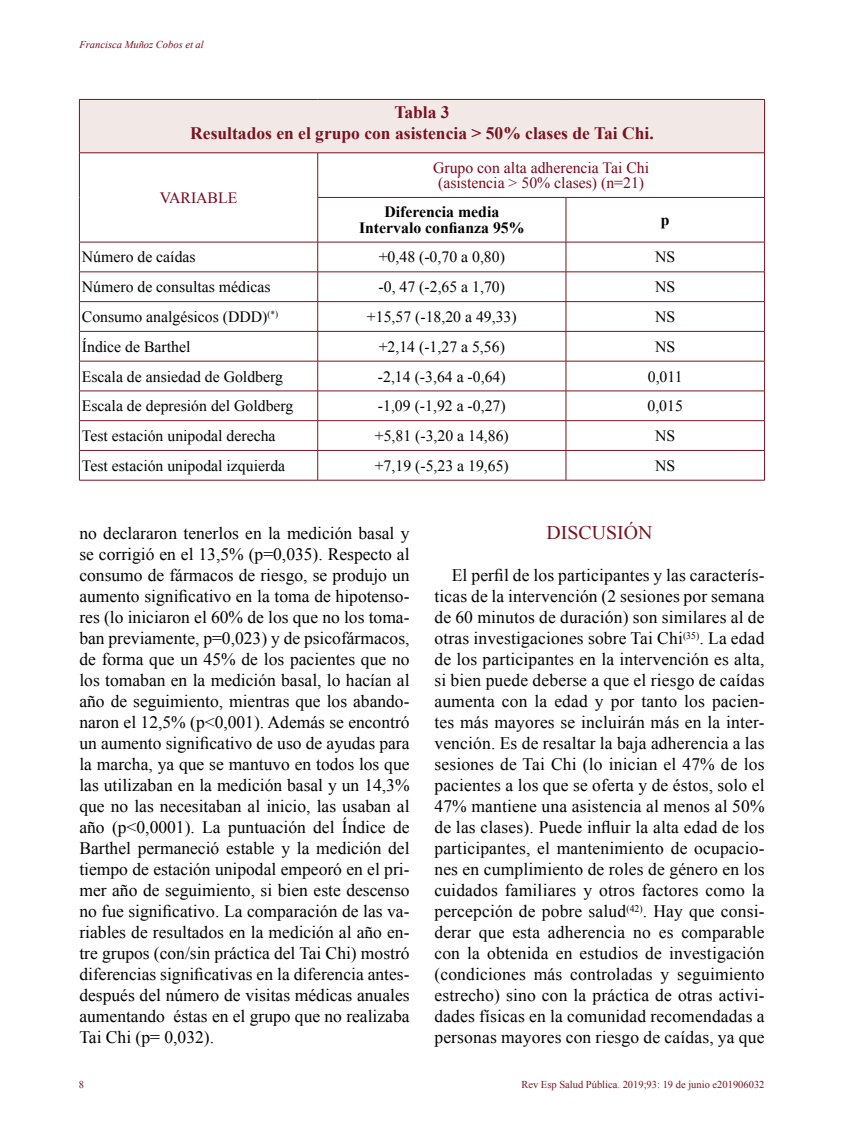
<style>
.page{position:relative;width:844px;height:1141px;background:#fff}
.page>*{position:absolute;margin:0;border:0;box-sizing:border-box;transform-origin:0 0}
.t1{font:19.25px "Times New Roman";color:#7a1220}
.t2{font:17.5px/21px "Times New Roman";letter-spacing:.005em;color:#000;text-align:justify}
.t3{font:700 17.5px/21px "Times New Roman";color:#7a1220;text-align:center}
.t4{font:15.75px "Times New Roman";color:#000}
.t5{font:15.75px/15.8px "Times New Roman";color:#7a071e;text-align:center}
.t6{font:700 15.75px/15.8px "Times New Roman";color:#000;text-align:center}
.t7{font:10.5px "Times New Roman";color:#7a1220}
.t8{font:italic 10.5px "Times New Roman";color:#7a071e}
</style>
<div class="page">
<div style="left:79px;top:99px;width:685px;height:54px;background:#f2e9e6"></div>
<hr style="left:79px;top:100px;width:1px;height:53px;background:#7a1220">
<hr style="left:764px;top:100px;width:1px;height:53px;background:#7a1220">
<hr style="left:79px;top:99px;width:238px;height:1px;background:#7a1220">
<hr style="left:317px;top:99px;width:249px;height:1px;background:#7a1220">
<hr style="left:566px;top:99px;width:198px;height:1px;background:#7a1220">
<hr style="left:79px;top:153px;width:1px;height:44px;background:#7a1220">
<hr style="left:79px;top:197px;width:1px;height:45px;background:#7a1220">
<hr style="left:79px;top:152px;width:238px;height:1px;background:#7a1220">
<hr style="left:317px;top:153px;width:1px;height:44px;background:#7a1220">
<hr style="left:317px;top:198px;width:1px;height:44px;background:#7a1220">
<hr style="left:317px;top:152px;width:249px;height:1px;background:#7a1220">
<hr style="left:566px;top:152px;width:198px;height:1px;background:#7a1220">
<hr style="left:764px;top:153px;width:1px;height:44px;background:#7a1220">
<hr style="left:565px;top:198px;width:1px;height:44px;background:#7a1220">
<hr style="left:764px;top:198px;width:1px;height:44px;background:#7a1220">
<hr style="left:317px;top:197px;width:249px;height:1px;background:#7a1220">
<hr style="left:566px;top:197px;width:198px;height:1px;background:#7a1220">
<hr style="left:79px;top:242px;width:1px;height:30px;background:#7a1220">
<svg style="left:79px;top:273px;width:1px;height:88px"></svg>
<hr style="left:79px;top:242px;width:238px;height:1px;background:#7a1220">
<hr style="left:317px;top:242px;width:249px;height:1px;background:#7a1220">
<hr style="left:566px;top:242px;width:198px;height:1px;background:#7a1220">
<hr style="left:317px;top:242px;width:1px;height:30px;background:#7a1220">
<hr style="left:565px;top:242px;width:1px;height:30px;background:#7a1220">
<hr style="left:764px;top:242px;width:1px;height:30px;background:#7a1220">
<svg style="left:317px;top:273px;width:1px;height:88px"></svg>
<svg style="left:565px;top:273px;width:1px;height:88px"></svg>
<svg style="left:764px;top:272px;width:1px;height:89px"></svg>
<hr style="left:79px;top:272px;width:238px;height:1px;background:#7a1220">
<hr style="left:317px;top:272px;width:249px;height:1px;background:#7a1220">
<hr style="left:566px;top:272px;width:198px;height:1px;background:#7a1220">
<hr style="left:79px;top:301px;width:238px;height:1px;background:#7a1220">
<hr style="left:317px;top:301px;width:249px;height:1px;background:#7a1220">
<hr style="left:566px;top:301px;width:198px;height:1px;background:#7a1220">
<hr style="left:79px;top:331px;width:238px;height:1px;background:#7a1220">
<hr style="left:317px;top:331px;width:249px;height:1px;background:#7a1220">
<hr style="left:566px;top:331px;width:198px;height:1px;background:#7a1220">
<hr style="left:79px;top:361px;width:1px;height:30px;background:#7a1220">
<hr style="left:79px;top:361px;width:238px;height:1px;background:#7a1220">
<hr style="left:317px;top:361px;width:249px;height:1px;background:#7a1220">
<hr style="left:566px;top:361px;width:198px;height:1px;background:#7a1220">
<hr style="left:317px;top:361px;width:1px;height:30px;background:#7a1220">
<hr style="left:565px;top:361px;width:1px;height:30px;background:#7a1220">
<hr style="left:764px;top:361px;width:1px;height:30px;background:#7a1220">
<hr style="left:79px;top:391px;width:238px;height:1px;background:#7a1220">
<hr style="left:317px;top:391px;width:249px;height:1px;background:#7a1220">
<hr style="left:566px;top:391px;width:198px;height:1px;background:#7a1220">
<hr style="left:79px;top:420px;width:238px;height:1px;background:#7a1220">
<hr style="left:317px;top:420px;width:249px;height:1px;background:#7a1220">
<hr style="left:566px;top:420px;width:198px;height:1px;background:#7a1220">
<svg style="left:79px;top:391px;width:1px;height:89px"></svg>
<hr style="left:79px;top:450px;width:238px;height:1px;background:#7a1220">
<hr style="left:317px;top:450px;width:249px;height:1px;background:#7a1220">
<hr style="left:566px;top:450px;width:198px;height:1px;background:#7a1220">
<svg style="left:317px;top:391px;width:1px;height:89px"></svg>
<svg style="left:565px;top:391px;width:1px;height:89px"></svg>
<svg style="left:764px;top:391px;width:1px;height:89px"></svg>
<hr style="left:79px;top:480px;width:238px;height:1px;background:#7a1220">
<hr style="left:317px;top:480px;width:249px;height:1px;background:#7a1220">
<hr style="left:566px;top:480px;width:198px;height:1px;background:#7a1220">
<p class="t8" style="left:79px;top:38px;width:126px">Francisca Muñoz Cobos et al</p>
<p class="t3" style="left:190px;top:101px;width:465px">Tabla 3<br>Resultados en el grupo con asistencia &gt; 50% clases de Tai Chi.</p>
<p class="t5" style="left:160px;top:190px;width:79px">VARIABLE</p>
<p class="t5" style="left:433px;top:159px;width:217px">Grupo con alta adherencia Tai Chi (asistencia &gt; 50% clases) (n=21)</p>
<p class="t6" style="left:359px;top:204px;width:167px">Diferencia media<br>Intervalo confianza 95%</p>
<p class="t6" style="left:660px;top:212px;width:10px">p</p>
<p class="t4" style="left:82px;top:247px;width:115px">Número de caídas</p>
<p class="t4" style="left:378px;top:247px;width:128px">+0,48 (-0,70 a 0,80)</p>
<p class="t4" style="left:655px;top:247px;width:22px">NS</p>
<p class="t4" style="left:82px;top:276px;width:190px">Número de consultas médicas</p>
<p class="t4" style="left:378px;top:276px;width:128px">-0, 47 (-2,65 a 1,70)</p>
<p class="t4" style="left:655px;top:276px;width:22px">NS</p>
<p class="t4" style="left:82px;top:306px;width:198px">Consumo analgésicos (DDD)<sup>(*)</sup></p>
<p class="t4" style="left:367px;top:306px;width:151px">+15,57 (-18,20 a 49,33)</p>
<p class="t4" style="left:655px;top:306px;width:22px">NS</p>
<p class="t4" style="left:82px;top:336px;width:110px">Índice de Barthel</p>
<p class="t4" style="left:378px;top:336px;width:128px">+2,14 (-1,27 a 5,56)</p>
<p class="t4" style="left:655px;top:336px;width:22px">NS</p>
<p class="t4" style="left:82px;top:366px;width:202px">Escala de ansiedad de Goldberg</p>
<p class="t4" style="left:378px;top:366px;width:129px">-2,14 (-3,64 a -0,64)</p>
<p class="t4" style="left:647px;top:366px;width:36px">0,011</p>
<p class="t4" style="left:82px;top:395px;width:213px">Escala de depresión del Goldberg</p>
<p class="t4" style="left:378px;top:395px;width:129px">-1,09 (-1,92 a -0,27)</p>
<p class="t4" style="left:647px;top:395px;width:37px">0,015</p>
<p class="t4" style="left:82px;top:425px;width:195px">Test estación unipodal derecha</p>
<p class="t4" style="left:374px;top:425px;width:135px">+5,81 (-3,20 a 14,86)</p>
<p class="t4" style="left:655px;top:425px;width:22px">NS</p>
<p class="t4" style="left:82px;top:455px;width:205px">Test estación unipodal izquierda</p>
<p class="t4" style="left:374px;top:455px;width:135px">+7,19 (-5,23 a 19,65)</p>
<p class="t4" style="left:655px;top:455px;width:22px">NS</p>
<p class="t2" style="left:79px;top:523px;width:331px">no declararon tenerlos en la medición basal y se corrigió en el 13,5% (p=0,035). Respecto al consumo de fármacos de riesgo, se produjo un aumento significativo en la toma de hipotenso&shy;res (lo iniciaron el 60% de los que no los toma&shy;ban previamente, p=0,023) y de psicofármacos, de forma que un 45% de los pacientes que no los tomaban en la medición basal, lo hacían al año de seguimiento, mientras que los abando&shy;naron el 12,5% (p&lt;0,001). Además se encontró un aumento significativo de uso de ayudas para la marcha, ya que se mantuvo en todos los que las utilizaban en la medición basal y un 14,3% que no las necesitaban al inicio, las usaban al año (p&lt;0,0001). La puntuación del Índice de Barthel permaneció estable y la medición del tiempo de estación unipodal empeoró en el pri&shy;mer año de seguimiento, si bien este descenso no fue significativo. La comparación de las va&shy;riables de resultados en la medición al año en&shy;tre grupos (con/sin práctica del Tai Chi) mostró diferencias significativas en la diferencia antes&shy;después del número de visitas médicas anuales aumentando éstas en el grupo que no realizaba Tai Chi (p= 0,032).</p>
<p class="t1" style="left:546px;top:520px;width:107px">DISCUSIÓN</p>
<p class="t2" style="left:434px;top:565px;width:331px;text-indent:17px">El perfil de los participantes y las caracterís&shy;ticas de la intervención (2 sesiones por semana de 60 minutos de duración) son similares al de otras investigaciones sobre Tai Chi<sup>(35)</sup>. La edad de los participantes en la intervención es alta, si bien puede deberse a que el riesgo de caídas aumenta con la edad y por tanto los pacien&shy;tes más mayores se incluirán más en la inter&shy;vención. Es de resaltar la baja adherencia a las sesiones de Tai Chi (lo inician el 47% de los pacientes a los que se oferta y de éstos, solo el 47% mantiene una asistencia al menos al 50% de las clases). Puede influir la alta edad de los participantes, el mantenimiento de ocupacio&shy;nes en cumplimiento de roles de género en los cuidados familiares y otros factores como la percepción de pobre salud<sup>(42)</sup>. Hay que consi&shy;derar que esta adherencia no es comparable con la obtenida en estudios de investigación (condiciones más controladas y seguimiento estrecho) sino con la práctica de otras activi&shy;dades físicas en la comunidad recomendadas a personas mayores con riesgo de caídas, ya que</p>
<p class="t7" style="left:79px;top:1077px;width:7px">8</p>
<p class="t7" style="left:521px;top:1077px;width:244px">Rev Esp Salud Pública. 2019;93: 19 de junio e201906032</p>
</div>
